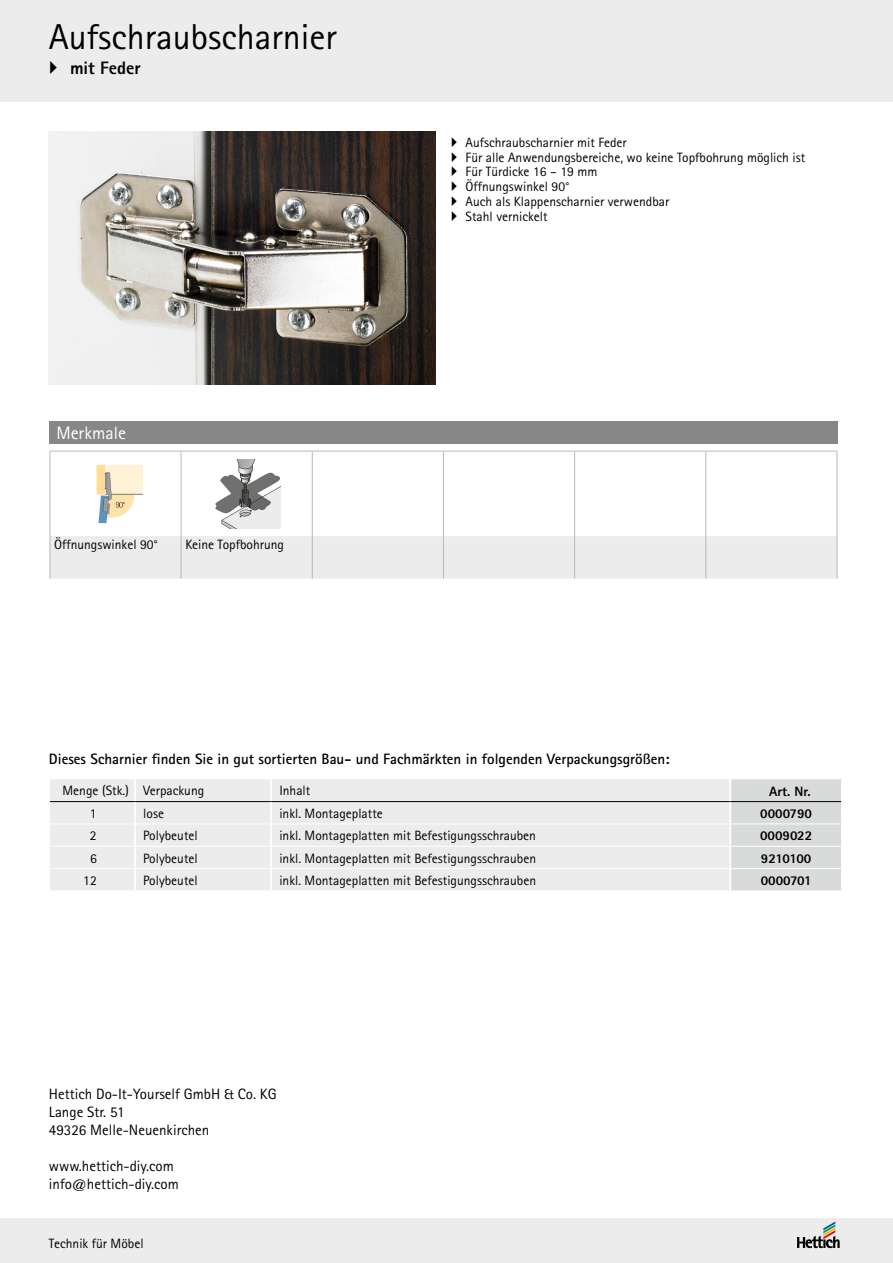
<style>
.page{position:relative;width:893px;height:1263px;background:#fff}
.page>*{position:absolute;margin:0;border:0;box-sizing:border-box;transform-origin:0 0}
.t1{font:36px "Rotis Sans Serif";color:#000}
.t2{font:18px "Rotis Sans Serif";color:#fff}
.t3{font:800 18px "Rotis Sans Serif";letter-spacing:-.005em;color:#000}
.t4{font:15px/18px "Rotis Sans Serif";color:#000}
.t5{font:700 15px "Rotis Sans Serif";color:#000}
.t6{font:13.5px/14.9px "Rotis Sans Serif";color:#000}
.t7{font:800 13.5px "Rotis Sans Serif";color:#000}
.t8{font:800 13.5px "Rotis Sans Serif";letter-spacing:-.035em;color:#000}
.t9{font:800 13.5px "Rotis Sans Serif";letter-spacing:-.02em;color:#000}
</style>
<div class="page">
<div style="left:0;top:0;width:893px;height:102px;background:#ececec"></div>
<div style="left:0;top:1218px;width:893px;height:45px;background:#ececec"></div>
<svg style="left:797px;top:1221px;width:43px;height:27px"></svg>
<div style="left:49px;top:421px;width:789px;height:22px;background:#868786"></div>
<img style="left:49px;top:132px;width:387px;height:253px">
<div style="left:51px;top:536px;width:786px;height:43px;background:#ececec"></div>
<hr style="left:50px;top:451px;width:131px;height:1px;background:#b7b8b9">
<hr style="left:50px;top:451px;width:1px;height:85px;background:#b7b8b9">
<hr style="left:181px;top:451px;width:131px;height:1px;background:#b7b8b9">
<hr style="left:181px;top:451px;width:1px;height:85px;background:#b7b8b9">
<hr style="left:312px;top:451px;width:131px;height:1px;background:#b7b8b9">
<hr style="left:312px;top:451px;width:1px;height:85px;background:#b7b8b9">
<hr style="left:443px;top:451px;width:132px;height:1px;background:#b7b8b9">
<hr style="left:443px;top:451px;width:1px;height:85px;background:#b7b8b9">
<hr style="left:575px;top:451px;width:131px;height:1px;background:#b7b8b9">
<hr style="left:574px;top:451px;width:1px;height:85px;background:#b7b8b9">
<hr style="left:706px;top:451px;width:131px;height:1px;background:#b7b8b9">
<hr style="left:705px;top:451px;width:1px;height:85px;background:#b7b8b9">
<hr style="left:837px;top:451px;width:1px;height:85px;background:#b7b8b9">
<hr style="left:50px;top:536px;width:1px;height:43px;background:#b7b8b9">
<hr style="left:181px;top:536px;width:1px;height:43px;background:#b7b8b9">
<hr style="left:312px;top:536px;width:1px;height:43px;background:#b7b8b9">
<hr style="left:443px;top:536px;width:1px;height:43px;background:#b7b8b9">
<hr style="left:574px;top:536px;width:1px;height:43px;background:#b7b8b9">
<hr style="left:705px;top:536px;width:1px;height:43px;background:#b7b8b9">
<hr style="left:837px;top:536px;width:1px;height:43px;background:#b7b8b9">
<div style="left:50px;top:779px;width:679px;height:111px;background:#ececec"></div>
<div style="left:731px;top:779px;width:110px;height:111px;background:#d9dada"></div>
<hr style="left:50px;top:823px;width:84px;height:1px;background:#fff">
<hr style="left:50px;top:846px;width:84px;height:1px;background:#fff">
<hr style="left:50px;top:868px;width:84px;height:1px;background:#fff">
<hr style="left:50px;top:801px;width:85px;height:1px;background:#000">
<hr style="left:134px;top:779px;width:2px;height:22px;background:#fff">
<hr style="left:135px;top:801px;width:136px;height:1px;background:#000">
<hr style="left:270px;top:779px;width:2px;height:22px;background:#fff">
<hr style="left:271px;top:801px;width:459px;height:1px;background:#000">
<hr style="left:270px;top:802px;width:2px;height:21px;background:#fff">
<hr style="left:270px;top:824px;width:2px;height:22px;background:#fff">
<hr style="left:270px;top:847px;width:2px;height:21px;background:#fff">
<hr style="left:270px;top:869px;width:2px;height:21px;background:#fff">
<hr style="left:136px;top:823px;width:135px;height:1px;background:#fff">
<hr style="left:271px;top:823px;width:459px;height:1px;background:#fff">
<hr style="left:730px;top:823px;width:111px;height:1px;background:#fff">
<hr style="left:136px;top:846px;width:135px;height:1px;background:#fff">
<hr style="left:271px;top:846px;width:459px;height:1px;background:#fff">
<hr style="left:730px;top:846px;width:111px;height:1px;background:#fff">
<hr style="left:136px;top:868px;width:135px;height:1px;background:#fff">
<hr style="left:271px;top:868px;width:459px;height:1px;background:#fff">
<hr style="left:730px;top:868px;width:111px;height:1px;background:#fff">
<hr style="left:134px;top:802px;width:2px;height:22px;background:#fff">
<hr style="left:134px;top:824px;width:2px;height:22px;background:#fff">
<hr style="left:134px;top:846px;width:2px;height:22px;background:#fff">
<hr style="left:134px;top:868px;width:2px;height:22px;background:#fff">
<hr style="left:730px;top:801px;width:111px;height:1px;background:#000">
<img style="left:215px;top:459px;width:65px;height:69px">
<img style="left:96px;top:464px;width:47px;height:60px">
<h1 class="t1" style="left:49px;top:15px;width:290px">Aufschraubscharnier</h1>
<h2 class="t3" style="left:70px;top:57px;width:72px">mit Feder</h2>
<h2 class="t2" style="left:56px;top:422px;width:71px">Merkmale</h2>
<p class="t6" style="left:54px;top:536px;width:105px">Öffnungswinkel 90°</p>
<p class="t6" style="left:185px;top:536px;width:100px">Keine Topfbohrung</p>
<p class="t6" style="left:466px;top:135px;width:341px">Aufschraubscharnier mit Feder<br>Für alle Anwendungsbereiche, wo keine Topfbohrung möglich ist<br>Für Türdicke 16 – 19 mm<br>Öffnungswinkel 90°<br>Auch als Klappenscharnier verwendbar<br>Stahl vernickelt</p>
<p class="t5" style="left:49px;top:749px;width:622px">Dieses Scharnier finden Sie in gut sortierten Bau- und Fachmärkten in folgenden Verpackungsgrößen:</p>
<p class="t6" style="left:63px;top:783px;width:143px">Menge (Stk.) Verpackung</p>
<p class="t6" style="left:279px;top:783px;width:32px">Inhalt</p>
<p class="t7" style="left:769px;top:782px;width:43px">Art. Nr.</p>
<p class="t6" style="left:90px;top:806px;width:8px">1</p>
<p class="t6" style="left:143px;top:806px;width:22px">lose</p>
<p class="t6" style="left:279px;top:806px;width:105px">inkl. Montageplatte</p>
<p class="t7" style="left:760px;top:805px;width:53px">0000790</p>
<p class="t6" style="left:90px;top:828px;width:8px">2</p>
<p class="t6" style="left:143px;top:828px;width:56px">Polybeutel</p>
<p class="t6" style="left:279px;top:828px;width:258px">inkl. Montageplatten mit Befestigungsschrauben</p>
<p class="t7" style="left:760px;top:827px;width:54px">0009022</p>
<p class="t6" style="left:90px;top:850px;width:8px">6</p>
<p class="t6" style="left:143px;top:850px;width:56px">Polybeutel</p>
<p class="t6" style="left:279px;top:850px;width:258px">inkl. Montageplatten mit Befestigungsschrauben</p>
<p class="t8" style="left:761px;top:849px;width:52px">9210100</p>
<p class="t6" style="left:83px;top:873px;width:15px">12</p>
<p class="t6" style="left:143px;top:873px;width:56px">Polybeutel</p>
<p class="t6" style="left:279px;top:873px;width:258px">inkl. Montageplatten mit Befestigungsschrauben</p>
<p class="t9" style="left:761px;top:872px;width:52px">0000701</p>
<p class="t4" style="left:49px;top:1085px;width:229px">Hettich Do-It-Yourself GmbH &amp; Co. KG<br>Lange Str. 51<br>49326 Melle-Neuenkirchen</p>
<p class="t4" style="left:49px;top:1157px;width:131px">www.hettich-diy.com info@hettich-diy.com</p>
<p class="t6" style="left:49px;top:1236px;width:96px">Technik für Möbel</p>
</div>
